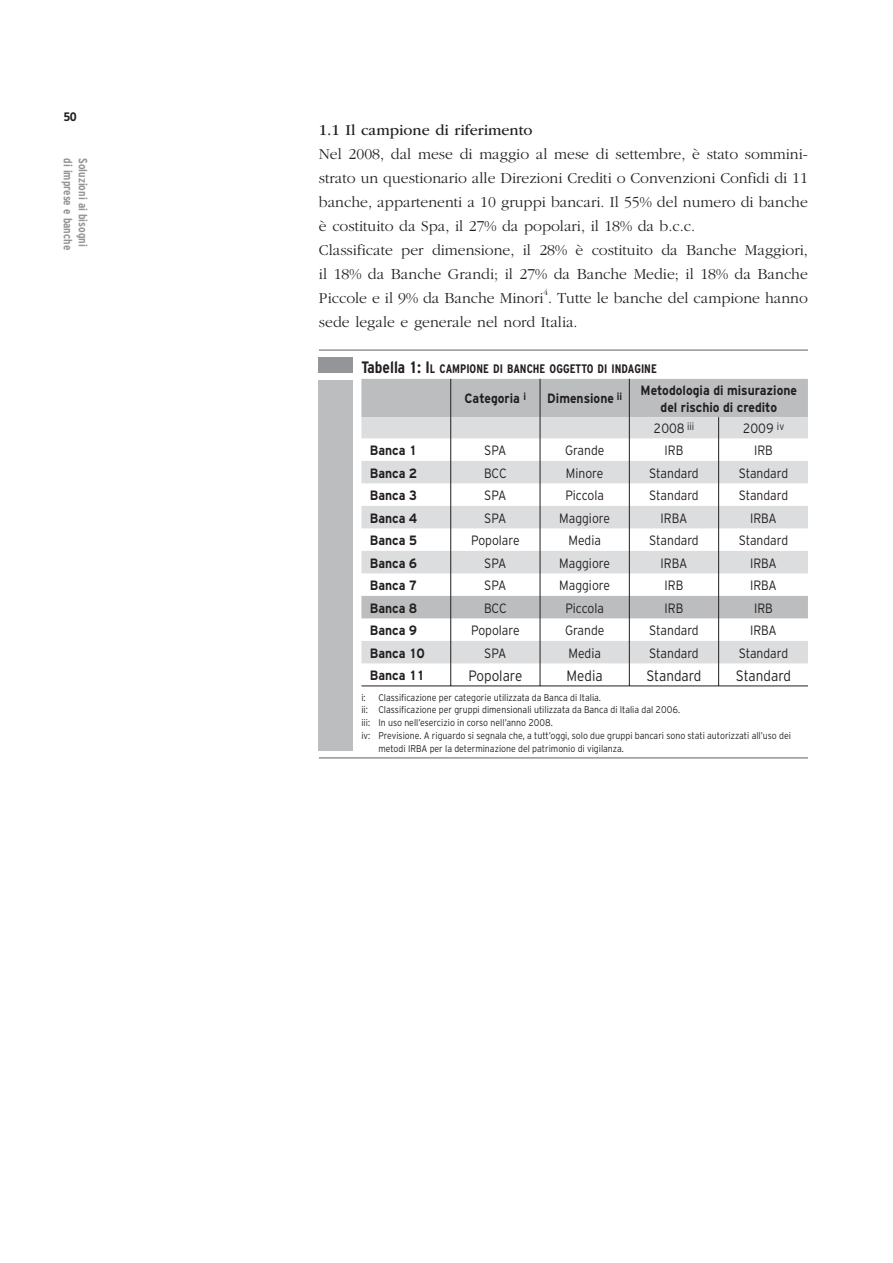
<style>
.page{position:relative;width:893px;height:1263px;background:#fff}
.page>*{position:absolute;margin:0;border:0;box-sizing:border-box;transform-origin:0 0}
.t1{font:300 15.75px/24px "Garamond";color:#231f20}
.t2{font:15.75px "ITC Garamond Std";color:#231f20}
.t3{font:300 15px "AWD";color:#231f20;scale:.9 1}
.t4{font:300 13.5px "AWD";color:#231f20;scale:.9 1}
.t5{font:700 13.5px/16.5px "AWD";color:#231f20;text-align:center;scale:.9 1}
.t6{font:700 12.3px "AWD Cond";color:#231f20}
.t7{font:700 12.3px "AWD Cond";color:#231f20;scale:1.1 1}
.t8{font:700 12px "AWD Cond";color:#939598}
.t9{font:300 9.75px "AWD";color:#231f20;scale:.9 1}
.t10{font:300 9px "ITC Garamond Std";color:#231f20}
.s1{font-size:16.5px}
</style>
<div class="page">
<div style="left:361px;top:379px;width:447px;height:38px;background:#bbbdbf"></div>
<svg style="left:361px;top:417px;width:447px;height:246px"></svg>
<hr style="left:450px;top:379px;width:1px;height:38px;background:#231f20">
<hr style="left:540px;top:379px;width:1px;height:38px;background:#231f20">
<hr style="left:629px;top:379px;width:1px;height:38px;background:#231f20">
<svg style="left:450px;top:417px;width:1px;height:268px"></svg>
<svg style="left:540px;top:417px;width:1px;height:268px"></svg>
<svg style="left:629px;top:417px;width:1px;height:268px"></svg>
<svg style="left:718px;top:417px;width:1px;height:268px"></svg>
<hr style="left:361px;top:685px;width:358px;height:1px;background:#231f20">
<hr style="left:719px;top:685px;width:89px;height:1px;background:#231f20">
<div style="left:319px;top:380px;width:34px;height:371px;background:#bbbdbf"></div>
<div style="left:319px;top:358px;width:34px;height:15px;background:#939598"></div>
<hr style="left:319px;top:349px;width:489px;height:2px;background:#939598">
<hr style="left:319px;top:757px;width:489px;height:2px;background:#939598">
<p class="t7" style="left:64px;top:110px;width:13px">50</p>
<p class="t8" style="left:75px;top:158px;width:94px;rotate:90deg">di imprese e banche</p>
<p class="t8" style="left:90px;top:158px;width:90px;rotate:90deg">Soluzioni ai bisogni</p>
<p class="t2" style="left:319px;top:121px;width:215px">1.1 Il campione di riferimento</p>
<p class="t1" style="left:319px;top:142px;width:490px">Nel 2008, dal mese di maggio al mese di settembre, è stato sommini&shy;strato un questionario alle Direzioni Crediti o Convenzioni Confidi di 11 banche, appartenenti a 10 gruppi bancari. Il 55% del numero di banche è costituito da Spa, il 27% da popolari, il 18% da b.c.c.<br>Classificate per dimensione, il 28% è costituito da Banche Maggiori, il 18% da Banche Grandi; il 27% da Banche Medie; il 18% da Banche Piccole e il 9% da Banche Minori . Tutte le banche del campione hanno</p>
<p class="t10" style="left:544px;top:287px;width:6px">4</p>
<p class="t1" style="left:319px;top:310px;width:260px">sede legale e generale nel nord Italia.</p>
<p class="t6" style="left:361px;top:362px;width:297px"><span class="s1">Tabella 1: I</span>L CAMPIONE DI BANCHE OGGETTO DI INDAGINE</p>
<p class="t5" style="left:465px;top:390px;width:70px">Categoria <sup>i</sup></p>
<p class="t5" style="left:547px;top:390px;width:85px">Dimensione <sup>ii</sup></p>
<p class="t5" style="left:641px;top:382px;width:175px">Metodologia di misurazione del rischio di credito</p>
<p class="t4" style="left:654px;top:421px;width:47px">2008 <sup>iii</sup></p>
<p class="t4" style="left:743px;top:421px;width:48px">2009 <sup>iv</sup></p>
<p class="t5" style="left:370px;top:442px;width:54px">Banca 1</p>
<p class="t4" style="left:484px;top:443px;width:26px">SPA</p>
<p class="t4" style="left:565px;top:443px;width:45px">Grande</p>
<p class="t4" style="left:665px;top:443px;width:22px">IRB</p>
<p class="t4" style="left:754px;top:443px;width:22px">IRB</p>
<p class="t5" style="left:370px;top:464px;width:54px">Banca 2</p>
<p class="t4" style="left:484px;top:465px;width:27px">BCC</p>
<p class="t4" style="left:566px;top:465px;width:43px">Minore</p>
<p class="t4" style="left:649px;top:465px;width:57px">Standard</p>
<p class="t4" style="left:739px;top:465px;width:57px">Standard</p>
<p class="t5" style="left:370px;top:487px;width:54px">Banca 3</p>
<p class="t4" style="left:484px;top:488px;width:26px">SPA</p>
<p class="t4" style="left:565px;top:488px;width:44px">Piccola</p>
<p class="t4" style="left:649px;top:488px;width:57px">Standard</p>
<p class="t4" style="left:739px;top:488px;width:57px">Standard</p>
<p class="t5" style="left:370px;top:509px;width:54px">Banca 4</p>
<p class="t4" style="left:484px;top:510px;width:26px">SPA</p>
<p class="t4" style="left:559px;top:510px;width:58px">Maggiore</p>
<p class="t4" style="left:661px;top:510px;width:31px">IRBA</p>
<p class="t4" style="left:750px;top:510px;width:31px">IRBA</p>
<p class="t5" style="left:370px;top:532px;width:54px">Banca 5</p>
<p class="t4" style="left:471px;top:533px;width:56px">Popolare</p>
<p class="t4" style="left:568px;top:533px;width:38px">Media</p>
<p class="t4" style="left:649px;top:533px;width:57px">Standard</p>
<p class="t4" style="left:739px;top:533px;width:57px">Standard</p>
<p class="t5" style="left:370px;top:554px;width:54px">Banca 6</p>
<p class="t4" style="left:484px;top:555px;width:26px">SPA</p>
<p class="t4" style="left:559px;top:555px;width:58px">Maggiore</p>
<p class="t4" style="left:661px;top:555px;width:31px">IRBA</p>
<p class="t4" style="left:750px;top:555px;width:31px">IRBA</p>
<p class="t5" style="left:370px;top:577px;width:54px">Banca 7</p>
<p class="t4" style="left:484px;top:578px;width:26px">SPA</p>
<p class="t4" style="left:559px;top:578px;width:58px">Maggiore</p>
<p class="t4" style="left:665px;top:578px;width:22px">IRB</p>
<p class="t4" style="left:750px;top:578px;width:31px">IRBA</p>
<p class="t5" style="left:370px;top:599px;width:54px">Banca 8</p>
<p class="t4" style="left:484px;top:600px;width:27px">BCC</p>
<p class="t4" style="left:565px;top:600px;width:44px">Piccola</p>
<p class="t4" style="left:665px;top:600px;width:22px">IRB</p>
<p class="t4" style="left:754px;top:600px;width:22px">IRB</p>
<p class="t5" style="left:370px;top:622px;width:54px">Banca 9</p>
<p class="t4" style="left:471px;top:623px;width:56px">Popolare</p>
<p class="t4" style="left:565px;top:623px;width:45px">Grande</p>
<p class="t4" style="left:649px;top:623px;width:57px">Standard</p>
<p class="t4" style="left:750px;top:623px;width:31px">IRBA</p>
<p class="t5" style="left:370px;top:644px;width:62px">Banca 10</p>
<p class="t4" style="left:484px;top:645px;width:26px">SPA</p>
<p class="t4" style="left:568px;top:645px;width:38px">Media</p>
<p class="t4" style="left:649px;top:645px;width:57px">Standard</p>
<p class="t4" style="left:739px;top:645px;width:57px">Standard</p>
<p class="t5" style="left:370px;top:667px;width:62px">Banca 11</p>
<p class="t3" style="left:468px;top:667px;width:62px">Popolare</p>
<p class="t3" style="left:567px;top:667px;width:42px">Media</p>
<p class="t3" style="left:646px;top:667px;width:63px">Standard</p>
<p class="t3" style="left:736px;top:667px;width:63px">Standard</p>
<p class="t9" style="left:361px;top:692px;width:6px">i:</p>
<p class="t9" style="left:378px;top:692px;width:249px">Classificazione per categorie utilizzata da Banca di Italia.</p>
<p class="t9" style="left:361px;top:704px;width:356px">ii: Classificazione per gruppi dimensionali utilizzata da Banca di Italia dal 2006.</p>
<p class="t9" style="left:361px;top:717px;width:214px">iii: In uso nell’esercizio in corso nell’anno 2008.</p>
<p class="t9" style="left:361px;top:730px;width:479px">iv: Previsione. A riguardo si segnala che, a tutt’oggi, solo due gruppi bancari sono stati autorizzati all’uso dei</p>
<p class="t9" style="left:378px;top:743px;width:274px">metodi IRBA per la determinazione del patrimonio di vigilanza.</p>
</div>
